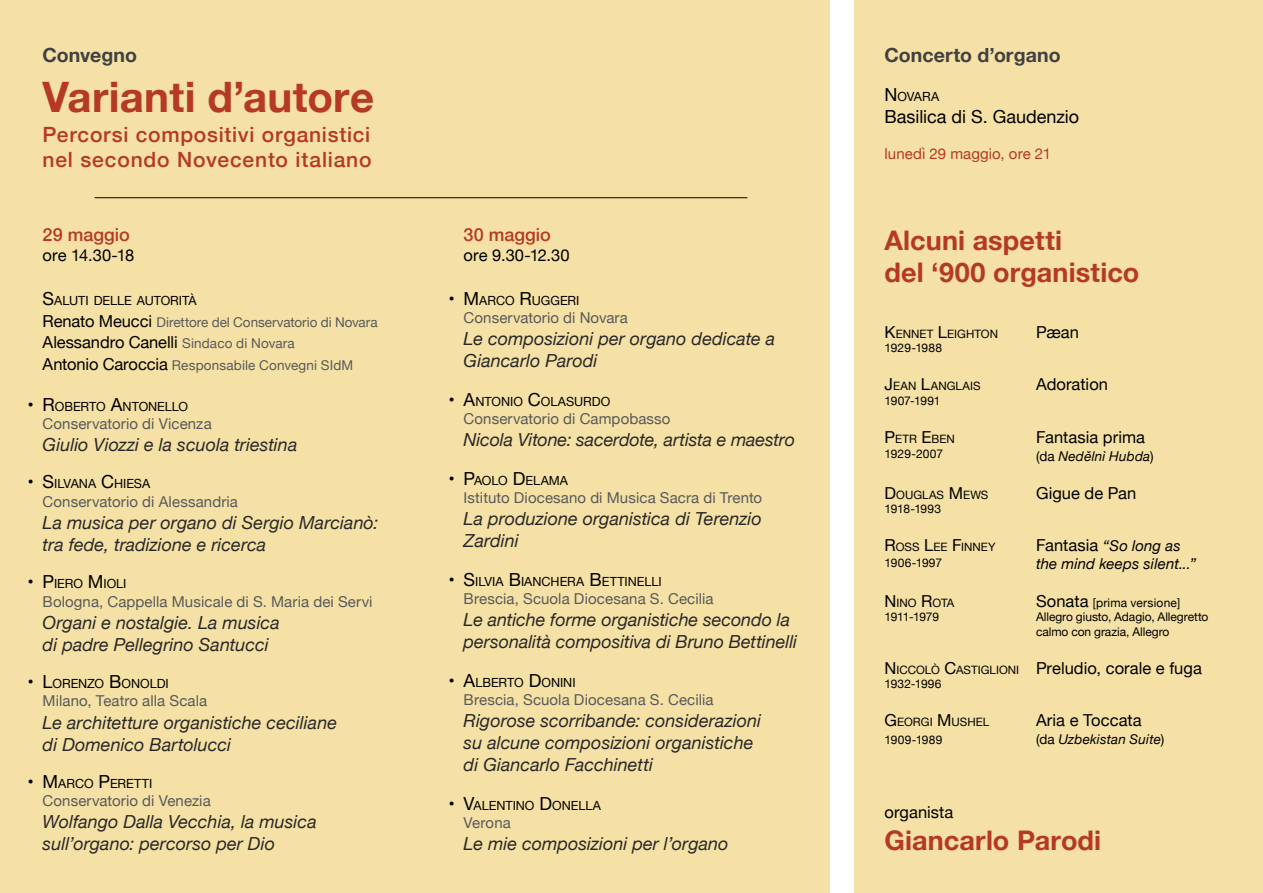
<style>
.page{position:relative;width:1263px;height:893px;background:#fff}
.page>*{position:absolute;margin:0;border:0;box-sizing:border-box;transform-origin:0 0}
.t1{font:700 42px "Helvetica Neue";letter-spacing:.005em;color:#b53924}
.t2{font:700 27px/32.4px "Helvetica Neue";letter-spacing:.005em;color:#b53924}
.t3{font:500 21px/25.2px "Helvetica Neue";letter-spacing:.04em;color:#b53924}
.t4{font:700 19.5px "Helvetica Neue";letter-spacing:.005em;color:#414042}
.t5{font:italic 18px/22px "Helvetica Neue";color:#292829}
.t6{font:18px "Helvetica Neue";color:#000}
.t7{font:500 18px "Helvetica Neue";color:#b53924}
.t8{font:16.5px "Helvetica Neue";letter-spacing:.005em;color:#000}
.t9{font:15px "Helvetica Neue";letter-spacing:.005em;color:#58595b}
.t10{font:italic 15px "Helvetica Neue";letter-spacing:.01em;color:#000}
.t11{font:15px "Helvetica Neue";letter-spacing:.005em;color:#b53924}
.t12{font:13.5px "Helvetica Neue";color:#58595b}
.t13{font:italic 13.5px "Helvetica Neue";letter-spacing:.015em;color:#000}
.t14{font:12.6px "Helvetica Neue";color:#000}
.t15{font:12px/14.4px "Helvetica Neue";letter-spacing:-.005em;color:#000}
.t16{font:12px "Helvetica Neue";letter-spacing:.015em;color:#000}
.t17{font:12px "Helvetica Neue";letter-spacing:-.025em;color:#000}
.t18{font:11.55px "Helvetica Neue";color:#000}
.s1{font-size:18px}
.s2{font-size:16.5px;color:#000}
.s3{font-size:13.5px;color:#58595b}
.s4{font-size:16.5px}
.s5{font-style:normal}
.s6{font-style:normal;font-size:16.5px}
.s7{font-style:inherit}
.s8{font-size:11.55px}
</style>
<div class="page">
<div style="left:855px;top:0;width:408px;height:893px;background:#f5e1a5"></div>
<div style="left:0;top:0;width:829px;height:893px;background:#f5e1a5"></div>
<hr style="left:95px;top:197px;width:652px;height:1px;background:#000">
<p class="t4" style="left:43px;top:39px;width:96px">Convegno</p>
<h1 class="t1" style="left:43px;top:64px;width:333px">Varianti d’autore</h1>
<p class="t3" style="left:43px;top:120px;width:331px">Percorsi compositivi organistici nel secondo Novecento italiano</p>
<p class="t7" style="left:43px;top:220px;width:89px">29 maggio</p>
<p class="t8" style="left:43px;top:243px;width:93px">ore 14.30-18</p>
<p class="t14" style="left:43px;top:292px;width:155px"><span class="s1">S</span>ALUTI DELLE AUTORITÀ</p>
<p class="t12" style="left:43px;top:312px;width:336px"><span class="s2">Renato Meucci</span> Direttore del Conservatorio di Novara</p>
<p class="t8" style="left:43px;top:331px;width:254px">Alessandro Canelli <span class="s3">Sindaco di Novara</span></p>
<p class="t12" style="left:43px;top:355px;width:312px"><span class="s2">Antonio Caroccia</span> Responsabile Convegni SIdM</p>
<p class="t14" style="left:28px;top:397px;width:162px"><span class="s1">• R</span>OBERTO <span class="s1">A</span>NTONELLO</p>
<p class="t9" style="left:43px;top:413px;width:171px">Conservatorio di Vicenza</p>
<p class="t5" style="left:43px;top:435px;width:256px">Giulio Viozzi e la scuola triestina</p>
<p class="t14" style="left:28px;top:475px;width:124px"><span class="s1">• S</span>ILVANA <span class="s1">C</span> HIESA</p>
<p class="t9" style="left:43px;top:491px;width:197px">Conservatorio di Alessandria</p>
<p class="t5" style="left:43px;top:512px;width:337px">La musica per organo di Sergio Marcianò: tra fede, tradizione e ricerca</p>
<p class="t14" style="left:28px;top:574px;width:100px"><span class="s1">• P</span>IERO <span class="s1">M</span>IOLI</p>
<p class="t9" style="left:43px;top:590px;width:331px">Bologna, Cappella Musicale di S. Maria dei Servi</p>
<p class="t5" style="left:43px;top:612px;width:239px">Organi e nostalgie. La musica di padre Pellegrino Santucci</p>
<p class="t14" style="left:28px;top:674px;width:143px"><span class="s1">• L</span>ORENZO <span class="s1">B</span>ONOLDI</p>
<p class="t9" style="left:43px;top:690px;width:166px">Milano, Teatro alla Scala</p>
<p class="t5" style="left:43px;top:712px;width:296px">Le architetture organistiche ceciliane di Domenico Bartolucci</p>
<p class="t14" style="left:28px;top:774px;width:126px"><span class="s1">• M</span>ARCO <span class="s1">P</span>ERETTI</p>
<p class="t9" style="left:43px;top:790px;width:170px">Conservatorio di Venezia</p>
<p class="t5" style="left:43px;top:812px;width:276px">Wolfango Dalla Vecchia, la musica sull’organo: percorso per Dio</p>
<p class="t7" style="left:464px;top:220px;width:89px">30 maggio</p>
<p class="t8" style="left:464px;top:243px;width:108px">ore 9.30-12.30</p>
<p class="t14" style="left:449px;top:291px;width:132px"><span class="s1">• M</span>ARCO <span class="s1">R</span>UGGERI</p>
<p class="t9" style="left:464px;top:307px;width:166px">Conservatorio di Novara</p>
<p class="t5" style="left:464px;top:329px;width:313px">Le composizioni per organo dedicate a<br>Giancarlo Parodi</p>
<p class="t14" style="left:449px;top:392px;width:163px"><span class="s1">• A</span>NTONIO <span class="s1">C</span>OLASURDO</p>
<p class="t9" style="left:464px;top:408px;width:208px">Conservatorio di Campobasso</p>
<p class="t5" style="left:464px;top:430px;width:333px">Nicola Vitone: sacerdote, artista e maestro</p>
<p class="t14" style="left:449px;top:471px;width:121px"><span class="s1">• P</span>AOLO <span class="s1">D</span> ELAMA</p>
<p class="t9" style="left:464px;top:487px;width:300px">Istituto Diocesano di Musica Sacra di Trento</p>
<p class="t5" style="left:464px;top:509px;width:300px">La produzione organistica di Terenzio<br>Zardini</p>
<p class="t14" style="left:449px;top:572px;width:214px"><span class="s1">• S</span>ILVIA <span class="s1">B</span>IANCHERA <span class="s1">B</span>ETTINELLI</p>
<p class="t9" style="left:464px;top:588px;width:251px">Brescia, Scuola Diocesana S. Cecilia</p>
<p class="t5" style="left:464px;top:610px;width:335px">Le antiche forme organistiche secondo la personalità compositiva di Bruno Bettinelli</p>
<p class="t14" style="left:449px;top:673px;width:128px"><span class="s1">• A</span>LBERTO <span class="s1">D</span>ONINI</p>
<p class="t9" style="left:464px;top:689px;width:251px">Brescia, Scuola Diocesana S. Cecilia</p>
<p class="t5" style="left:464px;top:711px;width:299px">Rigorose scorribande: considerazioni su alcune composizioni organistiche di Giancarlo Facchinetti</p>
<p class="t14" style="left:449px;top:796px;width:154px"><span class="s1">• V</span>ALENTINO <span class="s1">D</span>ONELLA</p>
<p class="t9" style="left:464px;top:812px;width:49px">Verona</p>
<p class="t5" style="left:464px;top:834px;width:266px">Le mie composizioni per l’organo</p>
<p class="t4" style="left:884px;top:39px;width:178px">Concerto d’organo</p>
<p class="t14" style="left:884px;top:88px;width:56px"><span class="s1">N</span> OVARA</p>
<p class="t6" style="left:884px;top:103px;width:196px">Basilica di S. Gaudenzio</p>
<p class="t11" style="left:884px;top:143px;width:168px">lunedì 29 maggio, ore 21</p>
<h2 class="t2" style="left:884px;top:224px;width:256px">Alcuni aspetti<br>del ‘900 organistico</h2>
<p class="t18" style="left:884px;top:325px;width:115px"><span class="s4">K</span>ENNET <span class="s4">L</span>EIGHTON</p>
<p class="t8" style="left:1036px;top:320px;width:45px">Pæan</p>
<p class="t15" style="left:884px;top:342px;width:59px">1929-1988</p>
<p class="t18" style="left:884px;top:378px;width:98px"><span class="s4">J</span>EAN <span class="s4">L</span>ANGLAIS</p>
<p class="t8" style="left:1036px;top:372px;width:74px">Adoration</p>
<p class="t15" style="left:884px;top:394px;width:58px">1907-1991</p>
<p class="t18" style="left:884px;top:430px;width:72px"><span class="s4">P</span>ETR <span class="s4">E</span>BEN</p>
<p class="t8" style="left:1036px;top:425px;width:110px">Fantasia prima</p>
<p class="t15" style="left:884px;top:447px;width:60px">1929-2007</p>
<p class="t13" style="left:1036px;top:446px;width:119px"><span class="s5">(da</span> Nedělnì Hubda<span class="s5">)</span></p>
<p class="t18" style="left:884px;top:486px;width:105px"><span class="s4">D</span>OUGLAS <span class="s4">M</span>EWS</p>
<p class="t8" style="left:1036px;top:481px;width:102px">Gigue de Pan</p>
<p class="t17" style="left:884px;top:500px;width:58px">1918-1993</p>
<p class="t18" style="left:884px;top:538px;width:113px"><span class="s4">R</span>OSS <span class="s4">L</span>EE <span class="s4">F</span>INNEY</p>
<p class="t10" style="left:1036px;top:535px;width:146px"><span class="s6">Fantasia</span> “So long as</p>
<p class="t15" style="left:884px;top:557px;width:59px">1906-1997</p>
<p class="t10" style="left:1036px;top:553px;width:162px">the mind keeps silent...”</p>
<p class="t18" style="left:884px;top:594px;width:71px"><span class="s4">N</span> INO <span class="s4">R</span>OTA</p>
<p class="t16" style="left:1036px;top:594px;width:146px"><span class="s4">Sonata</span> [prima versione]</p>
<p class="t17" style="left:884px;top:608px;width:56px">1911-1979</p>
<p class="t15" style="left:1036px;top:610px;width:174px">Allegro giusto, Adagio, Allegretto calmo con grazia, Allegro</p>
<p class="t8" style="left:884px;top:656px;width:319px"><span class="s7">N</span> <span class="s8">ICCOLÒ</span> <span class="s7">C</span><span class="s8">ASTIGLIONI</span> Preludio, corale e fuga</p>
<p class="t16" style="left:884px;top:675px;width:59px">1932-1996</p>
<p class="t18" style="left:884px;top:713px;width:106px"><span class="s4">G</span> EORGI <span class="s4">M</span>USHEL</p>
<p class="t8" style="left:1036px;top:708px;width:107px">Aria e Toccata</p>
<p class="t16" style="left:884px;top:731px;width:59px">1909-1989</p>
<p class="t13" style="left:1036px;top:729px;width:130px"><span class="s5">(da</span> Uzbekistan Suite<span class="s5">)</span></p>
<p class="t8" style="left:884px;top:800px;width:70px">organista</p>
<h2 class="t2" style="left:884px;top:825px;width:218px">Giancarlo Parodi</h2>
</div>
